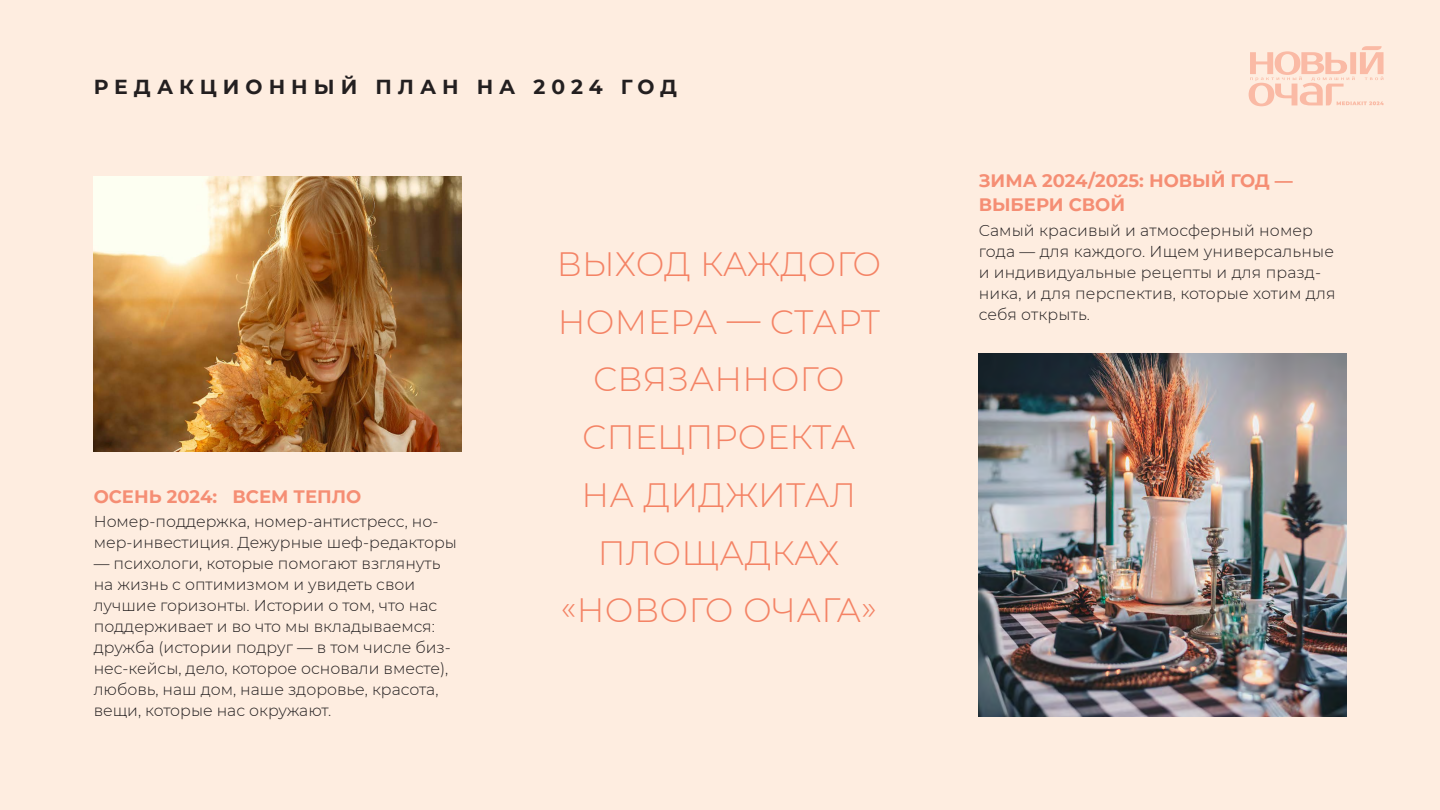
<style>
.page{position:relative;width:1440px;height:810px;background:#feede0}
.page>*{position:absolute;margin:0;border:0;box-sizing:border-box;transform-origin:0 0}
.t1{font:300 33.75px/57.8px "Montserrat";letter-spacing:.01em;color:#f58e74;text-align:center}
.t2{font:700 20.25px "Montserrat";letter-spacing:.3em;color:#231f20}
.t3{font:700 18px "Montserrat";color:#f58e74}
.t4{font:300 15.75px/21px "Montserrat";color:#231f20}
</style>
<div class="page">
<img style="left:979px;top:354px;width:367px;height:362px">
<img style="left:94px;top:176px;width:367px;height:275px">
<svg style="left:1249px;top:46px;width:135px;height:60px"></svg>
<p class="t2" style="left:94px;top:73px;width:585px">РЕДАКЦИОННЫЙ ПЛАН НА 2024 ГОД</p>
<p class="t3" style="left:94px;top:483px;width:269px">ОСЕНЬ 2024: ВСЕМ ТЕПЛО</p>
<p class="t4" style="left:94px;top:511px;width:365px">Номер-поддержка, номер-антистресс, но&shy;мер-инвестиция. Дежурные шеф-редакторы</p>
<p class="t4" style="left:94px;top:553px;width:358px">— психологи, которые помогают взглянуть на жизнь с оптимизмом и увидеть свои лучшие горизонты. Истории о том, что нас поддерживает и во что мы вкладываемся: дружба (истории подруг — в том числе биз&shy;нес-кейсы, дело, которое основали вместе), любовь, наш дом, наше здоровье, красота, вещи, которые нас окружают.</p>
<h1 class="t1" style="left:556px;top:234px;width:327px">ВЫХОД КАЖДОГО<br>НОМЕРА — СТАРТ<br>СВЯЗАННОГО<br>СПЕЦПРОЕКТА<br>НА ДИДЖИТАЛ<br>ПЛОЩАДКАХ «НОВОГО ОЧАГА»</h1>
<p class="t3" style="left:979px;top:168px;width:316px">ЗИМА 2024/2025: НОВЫЙ ГОД —</p>
<p class="t3" style="left:979px;top:192px;width:148px">ВЫБЕРИ СВОЙ</p>
<p class="t4" style="left:979px;top:219px;width:358px">Самый красивый и атмосферный номер года — для каждого. Ищем универсальные и индивидуальные рецепты и для празд&shy;ника, и для перспектив, которые хотим для себя открыть.</p>
</div>
